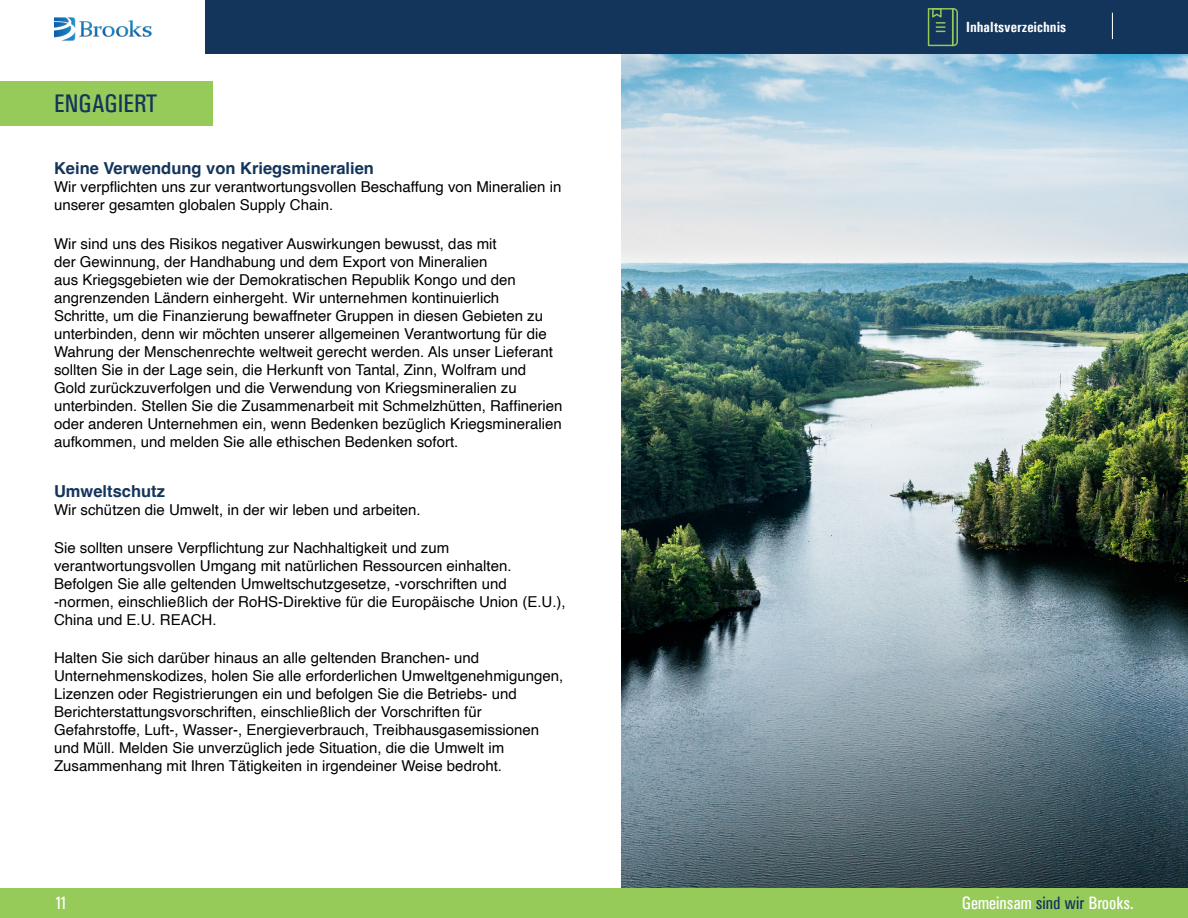
<style>
.page{position:relative;width:1188px;height:918px;background:#fff}
.page>*{position:absolute;margin:0;border:0;box-sizing:border-box;transform-origin:0 0}
.t1{font:25.5px "Univers Condensed";color:#14355b}
.t2{font:18px "Univers Condensed";color:#fff}
.t3{font:700 16.5px "Helvetica";color:#14355b}
.t4{font:15px/18px "Helvetica";color:#000}
.t5{font:700 condensed 14.7px "Univers";color:#fff}
.s1{color:#14355b}
</style>
<div class="page">
<div style="left:0;top:81px;width:212px;height:45px;background:#97cb59"></div>
<img style="left:621px;top:54px;width:567px;height:835px">
<img style="left:54px;top:17px;width:98px;height:24px">
<div style="left:205px;top:0;width:983px;height:54px;background:#14355b"></div>
<div style="left:0;top:889px;width:1188px;height:29px;background:#97cb59"></div>
<svg style="left:1112px;top:13px;width:1px;height:26px"></svg>
<svg style="left:928px;top:8px;width:30px;height:38px"></svg>
<h1 class="t1" style="left:54px;top:88px;width:105px">ENGAGIERT</h1>
<p class="t3" style="left:54px;top:159px;width:322px">Keine Verwendung von Kriegsmineralien</p>
<p class="t4" style="left:54px;top:179px;width:509px">Wir verpflichten uns zur verantwortungsvollen Beschaffung von Mineralien in unserer gesamten globalen Supply Chain.</p>
<p class="t4" style="left:54px;top:235px;width:510px">Wir sind uns des Risikos negativer Auswirkungen bewusst, das mit<br>der Gewinnung, der Handhabung und dem Export von Mineralien<br>aus Kriegsgebieten wie der Demokratischen Republik Kongo und den angrenzenden Ländern einhergeht. Wir unternehmen kontinuierlich<br>Schritte, um die Finanzierung bewaffneter Gruppen in diesen Gebieten zu unterbinden, denn wir möchten unserer allgemeinen Verantwortung für die Wahrung der Menschenrechte weltweit gerecht werden. Als unser Lieferant sollten Sie in der Lage sein, die Herkunft von Tantal, Zinn, Wolfram und<br>Gold zurückzuverfolgen und die Verwendung von Kriegsmineralien zu unterbinden. Stellen Sie die Zusammenarbeit mit Schmelzhütten, Raffinerien oder anderen Unternehmen ein, wenn Bedenken bezüglich Kriegsmineralien aufkommen, und melden Sie alle ethischen Bedenken sofort.</p>
<p class="t3" style="left:54px;top:481px;width:112px">Umweltschutz</p>
<p class="t4" style="left:54px;top:501px;width:368px">Wir schützen die Umwelt, in der wir leben und arbeiten.</p>
<p class="t4" style="left:54px;top:539px;width:513px">Sie sollten unsere Verpflichtung zur Nachhaltigkeit und zum verantwortungsvollen Umgang mit natürlichen Ressourcen einhalten.<br>Befolgen Sie alle geltenden Umweltschutzgesetze, -vorschriften und -normen, einschließlich der RoHS-Direktive für die Europäische Union (E.U.), China und E.U. REACH.</p>
<p class="t4" style="left:54px;top:650px;width:511px">Halten Sie sich darüber hinaus an alle geltenden Branchen- und Unternehmenskodizes, holen Sie alle erforderlichen Umweltgenehmigungen, Lizenzen oder Registrierungen ein und befolgen Sie die Betriebs- und Berichterstattungsvorschriften, einschließlich der Vorschriften für Gefahrstoffe, Luft-, Wasser-, Energieverbrauch, Treibhausgasemissionen und Müll. Melden Sie unverzüglich jede Situation, die die Umwelt im Zusammenhang mit Ihren Tätigkeiten in irgendeiner Weise bedroht.</p>
<p class="t5" style="left:966px;top:18px;width:102px">Inhaltsverzeichnis</p>
<p class="t2" style="left:54px;top:892px;width:15px">11</p>
<p class="t2" style="left:962px;top:892px;width:174px">Gemeinsam <span class="s1">sind wir</span> Brooks.</p>
</div>
